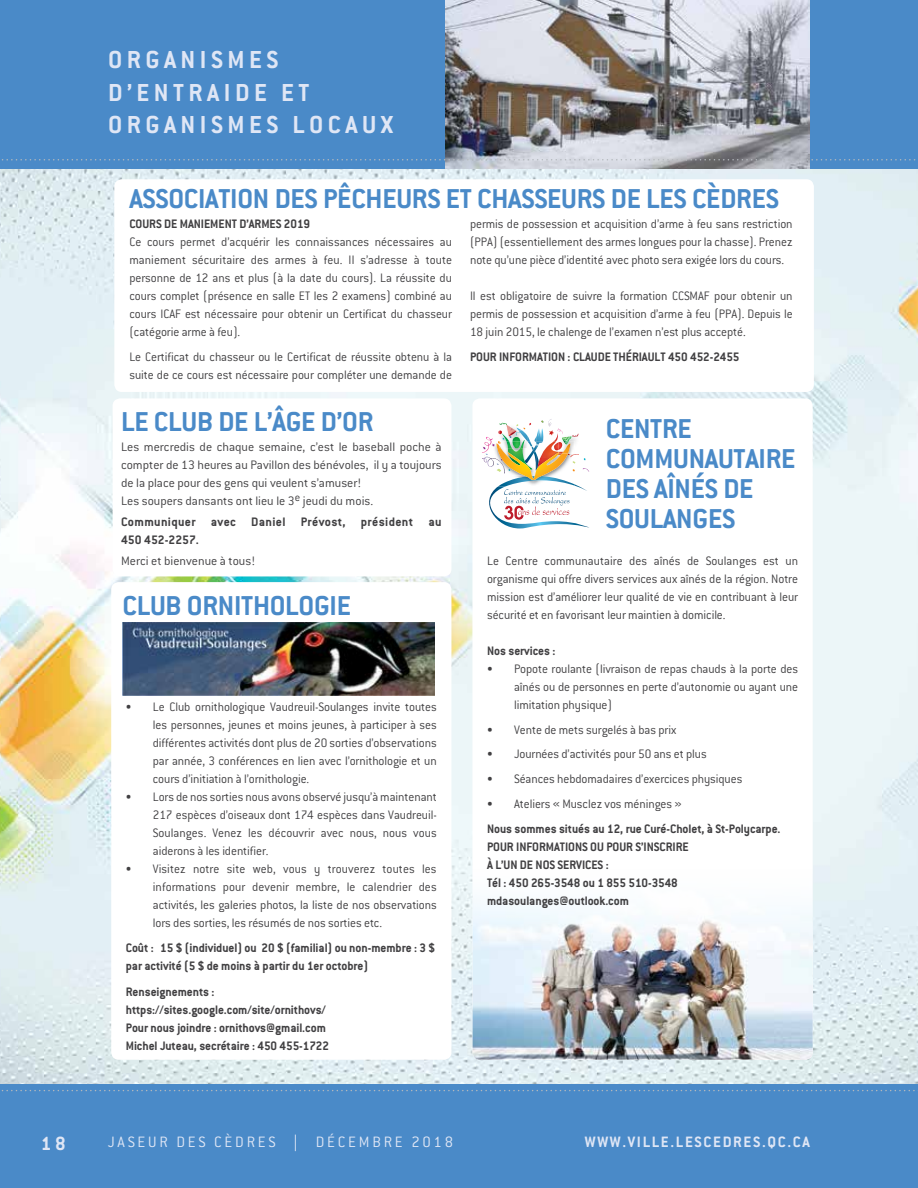
<style>
.page{position:relative;width:918px;height:1188px;background:#fff}
.page>*{position:absolute;margin:0;border:0;box-sizing:border-box;transform-origin:0 0}
.t1{font:700 30px/30px "Conduit ITC";letter-spacing:-.01em;color:#4a8ac8}
.t2{font:700 27px/32.4px "Conduit ITC";letter-spacing:.165em;color:#dfe6f5}
.t3{font:700 21px "Conduit ITC";color:#dfe6f5}
.t4{font:300 16.5px "Conduit ITC";letter-spacing:.165em;color:#dfe6f5}
.t5{font:700 16.5px "Conduit ITC";letter-spacing:.1em;color:#dfe6f5}
.t6{font:300 13.5px/18px "Conduit ITC";letter-spacing:-.005em;color:#414042;text-align:justify}
.t7{font:700 13.5px/18px "Conduit ITC";letter-spacing:-.005em;color:#414042}
.t8{font:700 13.5px/18px "Conduit ITC";letter-spacing:.025em;color:#414042}
.s1{font-family:"Helvetica"}
</style>
<div class="page">
<img style="left:0;top:169px;width:918px;height:915px">
<div style="left:0;top:1084px;width:918px;height:104px;background:#4a8ac8"></div>
<div style="left:0;top:0;width:918px;height:169px;background:#4a8ac8"></div>
<img style="left:446px;top:0;width:364px;height:169px">
<svg style="left:1px;top:1090px;width:917px;height:1px"></svg>
<div style="left:111px;top:582px;width:340px;height:478px;background:#fff;border-radius:8px"></div>
<img style="left:122px;top:622px;width:313px;height:74px">
<div style="left:113px;top:398px;width:338px;height:178px;background:#fff;border-radius:8px"></div>
<div style="left:472px;top:398px;width:341px;height:662px;background:#fff;border-radius:8px"></div>
<img style="left:472px;top:864px;width:341px;height:196px">
<svg style="left:1px;top:159px;width:915px;height:2px"></svg>
<div style="left:114px;top:179px;width:700px;height:213px;background:#fff;border-radius:8px"></div>
<img style="left:482px;top:419px;width:108px;height:109px">
<h3 class="t3" style="left:41px;top:1131px;width:26px">18</h3>
<h2 class="t2" style="left:108px;top:43px;width:287px">ORGANISMES<br>D’ENTRAIDE ET<br>ORGANISMES LOCAUX</h2>
<h1 class="t1" style="left:129px;top:183px;width:651px">ASSOCIATION DES PÊCHEURS ET CHASSEURS DE LES CÈDRES</h1>
<p class="t7" style="left:129px;top:214px;width:182px">COURS DE MANIEMENT D’ARMES 2019</p>
<p class="t6" style="left:129px;top:233px;width:324px">Ce cours permet d’acquérir les connaissances nécessaires au maniement sécuritaire des armes à feu. Il s’adresse à toute personne de 12 ans et plus (à la date du cours). La réussite du cours complet (présence en salle ET les 2 examens) combiné au cours ICAF est nécessaire pour obtenir un Certificat du chasseur (catégorie arme à feu).</p>
<p class="t6" style="left:129px;top:348px;width:324px">Le Certificat du chasseur ou le Certificat de réussite obtenu à la suite de ce cours est nécessaire pour compléter une demande de</p>
<h1 class="t1" style="left:121px;top:406px;width:254px">LE CLUB DE L’ÂGE D’OR</h1>
<p class="t6" style="left:121px;top:438px;width:322px;text-align:left">Les mercredis de chaque semaine, c’est le baseball poche à compter de 13 heures au Pavillon des bénévoles, il y a toujours de la place pour des gens qui veulent s’amuser!<br>Les soupers dansants ont lieu le 3<sup>e</sup> jeudi du mois.</p>
<p class="t8" style="left:121px;top:513px;width:322px">Communiquer avec Daniel Prévost, président au<br>450 452-2257.</p>
<p class="t6" style="left:121px;top:552px;width:135px">Merci et bienvenue à tous!</p>
<h1 class="t1" style="left:122px;top:590px;width:230px">CLUB ORNITHOLOGIE</h1>
<p class="t6" style="left:153px;top:697px;width:286px;text-indent:-27px">• Le Club ornithologique Vaudreuil-Soulanges invite toutes les personnes, jeunes et moins jeunes, à participer à ses différentes activités dont plus de 20 sorties d’observations par année, 3 conférences en lien avec l’ornithologie et un cours d’initiation à l’ornithologie.</p>
<p class="t6" style="left:153px;top:787px;width:286px;text-indent:-27px">• Lors de nos sorties nous avons observé jusqu’à maintenant 217 espèces d’oiseaux dont 174 espèces dans Vaudreuil-Soulanges. Venez les découvrir avec nous, nous vous aiderons à les identifier.</p>
<p class="t6" style="left:153px;top:859px;width:286px;text-indent:-27px">• Visitez notre site web, vous y trouverez toutes les informations pour devenir membre, le calendrier des activités, les galeries photos, la liste de nos observations lors des sorties, les résumés de nos sorties etc.</p>
<p class="t7" style="left:126px;top:939px;width:311px">Coût : 15 $ (individuel) ou 20 $ (familial) ou non-membre : 3 $ par activité (5 $ de moins à partir du 1er octobre)</p>
<p class="t7" style="left:126px;top:982px;width:205px">Renseignements : https://sites.google.com/site/ornithovs/ Pour nous joindre : ornithovs@gmail.com Michel Juteau, secrétaire : 450 455-1722</p>
<p class="t6" style="left:470px;top:215px;width:324px">permis de possession et acquisition d’arme à feu sans restriction (PPA) (essentiellement des armes longues pour la chasse). Prenez note qu’une pièce d’identité avec photo sera exigée lors du cours.</p>
<p class="t6" style="left:470px;top:287px;width:324px">Il est obligatoire de suivre la formation CCSMAF pour obtenir un permis de possession et acquisition d’arme à feu (PPA). Depuis le 18 juin 2015, le chalenge de l’examen n’est plus accepté.</p>
<p class="t7" style="left:470px;top:348px;width:271px">POUR INFORMATION : CLAUDE THÉRIAULT 450 452-2455</p>
<h1 class="t1" style="left:606px;top:413px;width:191px">CENTRE<br>COMMUNAUTAIRE<br>DES AÎNÉS DE<br>SOULANGES</h1>
<p class="t6" style="left:487px;top:552px;width:313px">Le Centre communautaire des aînés de Soulanges est un organisme qui offre divers services aux aînés de la région. Notre mission est d’améliorer leur qualité de vie en contribuant à leur sécurité et en favorisant leur maintien à domicile.</p>
<p class="t7" style="left:487px;top:641px;width:70px">Nos services :</p>
<p class="t6" style="left:514px;top:660px;width:286px;text-indent:-27px">• Popote roulante (livraison de repas chauds à la porte des aînés ou de personnes en perte d’autonomie ou ayant une limitation physique)</p>
<p class="t6" style="left:487px;top:720px;width:191px">• Vente de mets surgelés à bas prix</p>
<p class="t6" style="left:487px;top:745px;width:221px">• Journées d’activités pour 50 ans et plus</p>
<p class="t6" style="left:487px;top:770px;width:257px">• Séances hebdomadaires d’exercices physiques</p>
<p class="t6" style="left:487px;top:795px;width:196px">• Ateliers « Musclez vos méninges »</p>
<p class="t7" style="left:487px;top:819px;width:295px">Nous sommes situés au 12, rue Curé-Cholet, à St-Polycarpe.<br>POUR INFORMATIONS OU POUR S’INSCRIRE<br>À L’UN DE NOS SERVICES :<br>Tél : 450 265-3548 ou 1 855 510-3548 mdasoulanges@outlook.com</p>
<p class="t4" style="left:108px;top:1133px;width:347px">JASEUR DES CÈDRES <span class="s1">|</span> DÉCEMBRE 2018</p>
<p class="t5" style="left:585px;top:1132px;width:227px">WWW.VILLE.LESCEDRES.QC.CA</p>
</div>
